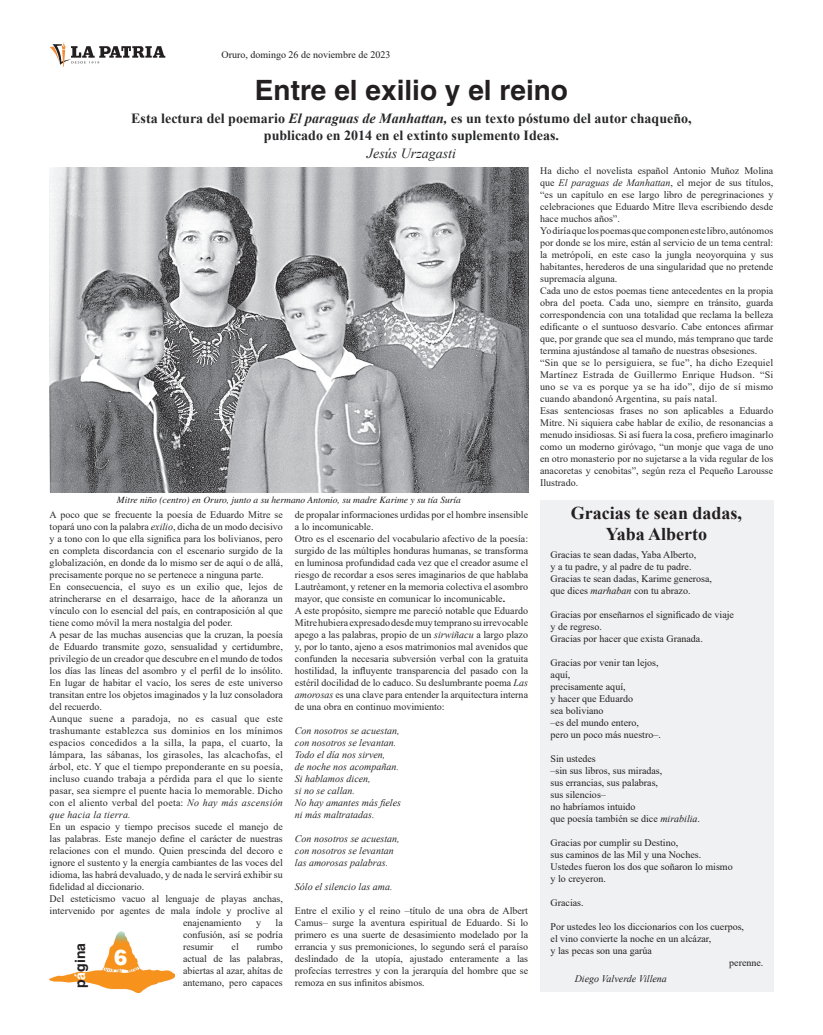
<style>
.page{position:relative;width:823px;height:1035px;background:#fff}
.page>*{position:absolute;margin:0;border:0;box-sizing:border-box;transform-origin:0 0}
.t1{font:700 28px "Helvetica";color:#231f20}
.t2{font:900 22px "Helvetica";color:#fff;scale:.9 1}
.t3{font:700 18px/21.6px "Times New Roman";color:#231f20;text-align:center}
.t4{font:700 14px/16.8px "Times New Roman";color:#27282a;text-align:center}
.t5{font:italic 14px "Times New Roman";color:#27282a}
.t6{font:700 14px "Helvetica";color:#231f20}
.t7{font:10px/12px "Times New Roman";color:#27282a}
.t8{font:10px/12px "Times New Roman";color:#231f20}
.t9{font:italic 10px/12px "Times New Roman";color:#27282a}
.t10{font:italic 10px "Times New Roman";color:#231f20}
.t11{font:italic 9.5px "Times";color:#231f20}
.s1{font-style:italic}
.s2{color:#fff}
.s3{font-weight:700}
</style>
<div class="page">
<svg style="left:50px;top:43px;width:115px;height:23px"></svg>
<img style="left:50px;top:931px;width:124px;height:61px">
<img style="left:50px;top:167px;width:477px;height:325px">
<div style="left:539px;top:500px;width:233px;height:492px;background:#f0f1f2"></div>
<p class="t8" style="left:221px;top:48px;width:170px">Oruro, domingo 26 de noviembre de 2023</p>
<h1 class="t1" style="left:255px;top:73px;width:314px">Entre el exilio y el reino</h1>
<h3 class="t4" style="left:131px;top:109px;width:561px">Esta lectura del poemario <span class="s1">El paraguas de Manhattan,</span> es un texto póstumo del autor chaqueño, publicado en 2014 en el extinto suplemento Ideas.</h3>
<h3 class="t5" style="left:366px;top:144px;width:91px">Jesús Urzagasti</h3>
<p class="t11" style="left:117px;top:495px;width:345px">Mitre niño (centro) en Oruro, junto a su hermano Antonio, su madre Karime y su tía Suría</p>
<p class="t7" style="left:50px;top:508px;width:235px">A poco que se frecuente la poesía de Eduardo Mitre se topará uno con la palabra <span class="s1">exilio</span>, dicha de un modo decisivo y a tono con lo que ella significa para los bolivianos, pero en completa discordancia con el escenario surgido de la globalización, en donde da lo mismo ser de aquí o de allá, precisamente porque no se pertenece a ninguna parte.<br>En consecuencia, el suyo es un exilio que, lejos de atrincherarse en el desarraigo, hace de la añoranza un vínculo con lo esencial del país, en contraposición al que tiene como móvil la mera nostalgia del poder.<br>A pesar de las muchas ausencias que la cruzan, la poesía de Eduardo transmite gozo, sensualidad y certidumbre, privilegio de un creador que descubre en el mundo de todos los días las líneas del asombro y el perfil de lo insólito.<br>En lugar de habitar el vacío, los seres de este universo transitan entre los objetos imaginados y la luz consoladora del recuerdo.<br>Aunque suene a paradoja, no es casual que este trashumante establezca sus dominios en los mínimos espacios concedidos a la silla, la papa, el cuarto, la lámpara, las sábanas, los girasoles, las alcachofas, el árbol, etc. Y que el tiempo preponderante en su poesía, incluso cuando trabaja a pérdida para el que lo siente pasar, sea siempre el puente hacia lo memorable. Dicho con el aliento verbal del poeta: <span class="s1">No hay más ascensión que hacia la tierra.</span></p>
<p class="t7" style="left:50px;top:820px;width:234px">En un espacio y tiempo precisos sucede el manejo de</p>
<p class="t7" style="left:50px;top:832px;width:234px">las palabras. Este manejo define el carácter de nuestras</p>
<p class="t7" style="left:50px;top:844px;width:234px">relaciones con el mundo. Quien prescinda del decoro e</p>
<p class="t7" style="left:50px;top:856px;width:234px">ignore el sustento y la energía cambiantes de las voces del</p>
<p class="t7" style="left:50px;top:868px;width:234px">idioma, las habrá devaluado, y de nada le servirá exhibir su</p>
<p class="t7" style="left:50px;top:880px;width:96px">fidelidad al diccionario.</p>
<p class="t7" style="left:50px;top:892px;width:234px">Del esteticismo vacuo al lenguaje de playas anchas,</p>
<p class="t7" style="left:50px;top:904px;width:234px">intervenido por agentes de mala índole y proclive al</p>
<p class="t7" style="left:183px;top:916px;width:60px">enajenamiento</p>
<p class="t7" style="left:256px;top:916px;width:6px">y</p>
<p class="t7" style="left:183px;top:916px;width:101px;text-align:justify;text-indent:93px">la confusión, así se podría resumir</p>
<p class="t7" style="left:183px;top:940px;width:101px;text-align:justify;text-indent:74px">rumbo actual de las palabras, abiertas al azar, ahítas de antemano, pero capaces</p>
<p class="t7" style="left:231px;top:940px;width:9px">el</p>
<h3 class="t6" style="left:72px;top:988px;width:47px;rotate:-90deg">p<span class="s2">á</span>gina</h3>
<h2 class="t2" style="left:114px;top:944px;width:16px">6</h2>
<p class="t7" style="left:295px;top:508px;width:234px">de propalar informaciones urdidas por el hombre insensible a lo incomunicable.<br>Otro es el escenario del vocabulario afectivo de la poesía: surgido de las múltiples honduras humanas, se transforma en luminosa profundidad cada vez que el creador asume el riesgo de recordar a esos seres imaginarios de que hablaba Lautrèamont, y retener en la memoria colectiva el asombro mayor, que consiste en comunicar lo incomunicable<span class="s3">.<br></span>A este propósito, siempre me pareció notable que Eduardo Mitre hubiera expresado desde muy temprano su irrevocable apego a las palabras, propio de un <span class="s1">sirwiñacu</span> a largo plazo y, por lo tanto, ajeno a esos matrimonios mal avenidos que confunden la necesaria subversión verbal con la gratuita hostilidad, la influyente transparencia del pasado con la estéril docilidad de lo caduco. Su deslumbrante poema <span class="s1">Las amorosas</span> es una clave para entender la arquitectura interna de una obra en continuo movimiento:</p>
<p class="t9" style="left:295px;top:724px;width:108px">Con nosotros se acuestan, con nosotros se levantan.<br>Todo el día nos sirven,<br>de noche nos acompañan.<br>Si hablamos dicen,<br>si no se callan.<br>No hay amantes más fieles ni más maltratadas.</p>
<p class="t9" style="left:295px;top:832px;width:106px">Con nosotros se acuestan, con nosotros se levantan las amorosas palabras.</p>
<p class="t9" style="left:295px;top:880px;width:99px">Sólo el silencio las ama.</p>
<p class="t7" style="left:295px;top:904px;width:234px;text-align:justify">Entre el exilio y el reino –título de una obra de Albert Camus– surge la aventura espiritual de Eduardo. Si lo primero es una suerte de desasimiento modelado por la errancia y sus premoniciones, lo segundo será el paraíso deslindado de la utopía, ajustado enteramente a las profecías terrestres y con la jerarquía del hombre que se remoza en sus infinitos abismos.</p>
<p class="t7" style="left:539px;top:164px;width:234px">Ha dicho el novelista español Antonio Muñoz Molina que <span class="s1">El paraguas de Manhattan</span>, el mejor de sus títulos, “es un capítulo en ese largo libro de peregrinaciones y celebraciones que Eduardo Mitre lleva escribiendo desde hace muchos años”.<br>Yo diría que los poemas que componen este libro, autónomos por donde se los mire, están al servicio de un tema central: la metrópoli, en este caso la jungla neoyorquina y sus habitantes, herederos de una singularidad que no pretende supremacía alguna.<br>Cada uno de estos poemas tiene antecedentes en la propia obra del poeta. Cada uno, siempre en tránsito, guarda correspondencia con una totalidad que reclama la belleza edificante o el suntuoso desvarío. Cabe entonces afirmar que, por grande que sea el mundo, más temprano que tarde termina ajustándose al tamaño de nuestras obsesiones. “Sin que se lo persiguiera, se fue”, ha dicho Ezequiel Martínez Estrada de Guillermo Enrique Hudson. “Si uno se va es porque ya se ha ido”, dijo de sí mismo cuando abandonó Argentina, su país natal.<br>Esas sentenciosas frases no son aplicables a Eduardo Mitre. Ni siquiera cabe hablar de exilio, de resonancias a menudo insidiosas. Si así fuera la cosa, prefiero imaginarlo como un moderno giróvago, “un monje que vaga de uno en otro monasterio por no sujetarse a la vida regular de los anacoretas y cenobitas”, según reza el Pequeño Larousse Ilustrado.</p>
<h3 class="t3" style="left:570px;top:501px;width:172px">Gracias te sean dadas,<br>Yaba Alberto</h3>
<p class="t8" style="left:550px;top:548px;width:163px">Gracias te sean dadas, Yaba Alberto,<br>y a tu padre, y al padre de tu padre.<br>Gracias te sean dadas, Karime generosa, que dices <span class="s1">marhaban</span> con tu abrazo.</p>
<p class="t8" style="left:550px;top:608px;width:185px">Gracias por enseñarnos el significado de viaje y de regreso.<br>Gracias por hacer que exista Granada.</p>
<p class="t8" style="left:550px;top:656px;width:112px">Gracias por venir tan lejos, aquí,<br>precisamente aquí,<br>y hacer que Eduardo<br>sea boliviano<br>–es del mundo entero,<br>pero un poco más nuestro–.</p>
<p class="t8" style="left:550px;top:752px;width:151px">Sin ustedes<br>–sin sus libros, sus miradas,<br>sus errancias, sus palabras,<br>sus silencios–<br>no habríamos intuido<br>que poesía también se dice <span class="s1">mirabilia</span>.</p>
<p class="t8" style="left:550px;top:836px;width:183px">Gracias por cumplir su Destino,<br>sus caminos de las Mil y una Noches.<br>Ustedes fueron los dos que soñaron lo mismo y lo creyeron.</p>
<p class="t8" style="left:550px;top:896px;width:35px">Gracias.</p>
<p class="t8" style="left:550px;top:920px;width:195px">Por ustedes leo los diccionarios con los cuerpos,</p>
<p class="t8" style="left:550px;top:932px;width:162px">el vino convierte la noche en un alcázar,</p>
<p class="t8" style="left:550px;top:944px;width:103px">y las pecas son una garúa</p>
<p class="t8" style="left:728px;top:956px;width:36px">perenne.</p>
<p class="t10" style="left:574px;top:972px;width:94px">Diego Valverde Villena</p>
</div>
